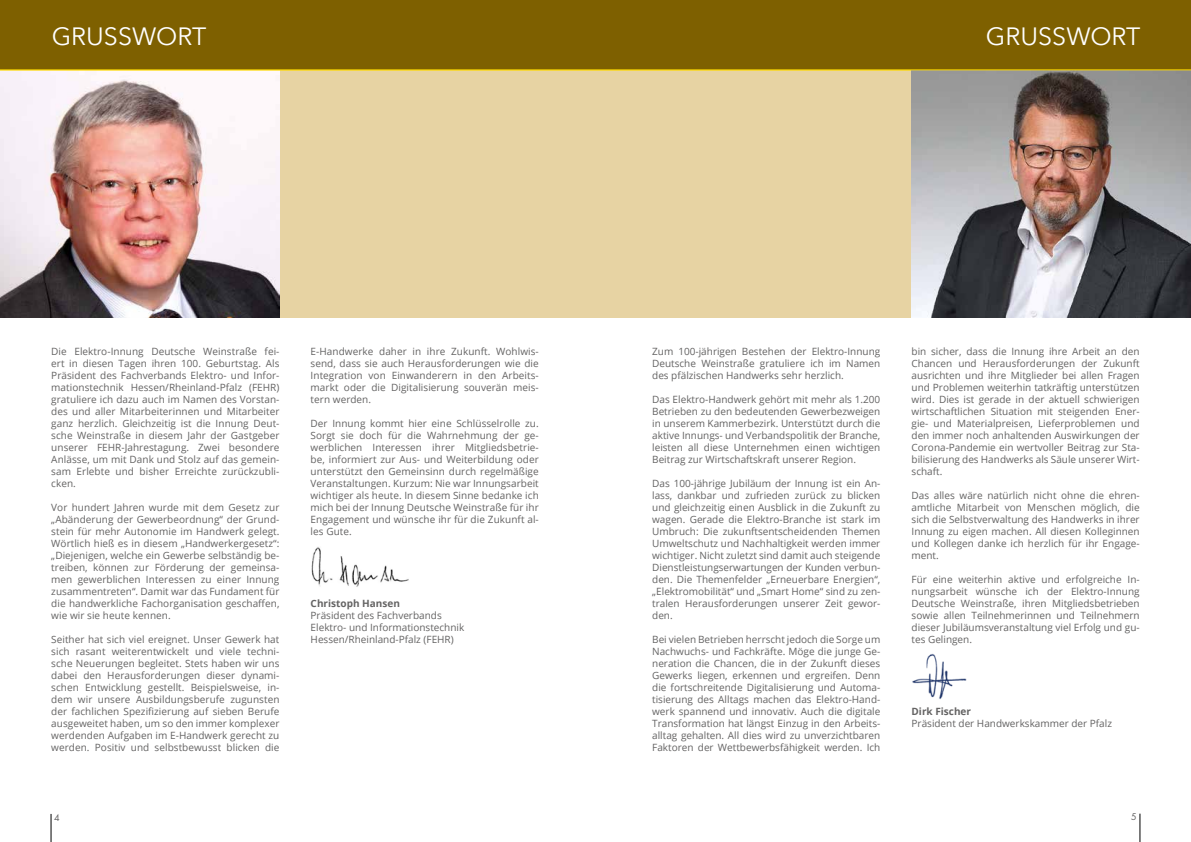
<style>
.page{position:relative;width:1191px;height:842px;background:#fff}
.page>*{position:absolute;margin:0;border:0;box-sizing:border-box;transform-origin:0 0}
.t1{font:25px "Avenir Next";color:#fff}
.t2{font:10px/12px "Open Sans";color:#646363;text-align:justify}
.t3{font:700 10px "Open Sans";color:#646363}
.t4{font:9px "Futura";color:#646363}
</style>
<div class="page">
<svg style="left:51px;top:814px;width:1px;height:28px"></svg>
<svg style="left:1139px;top:814px;width:1px;height:28px"></svg>
<div style="left:0;top:0;width:1191px;height:317px;background:#e7d3a3"></div>
<img style="left:0;top:70px;width:279px;height:247px">
<img style="left:911px;top:70px;width:280px;height:247px">
<div style="left:0;top:0;width:1191px;height:70px;background:#7e6000"></div>
<img style="left:311px;top:547px;width:98px;height:40px">
<img style="left:912px;top:654px;width:55px;height:45px">
<h1 class="t1" style="left:52px;top:15px;width:156px">GRUSSWORT</h1>
<h1 class="t1" style="left:986px;top:15px;width:156px">GRUSSWORT</h1>
<p class="t2" style="left:51px;top:345px;width:230px">Die Elektro-Innung Deutsche Weinstraße fei&shy;ert in diesen Tagen ihren 100. Geburtstag. Als Präsident des Fachverbands Elektro- und Infor&shy;mationstechnik Hessen/Rheinland-Pfalz (FEHR) gratuliere ich dazu auch im Namen des Vorstan&shy;des und aller Mitarbeiterinnen und Mitarbeiter ganz herzlich. Gleichzeitig ist die Innung Deut&shy;sche Weinstraße in diesem Jahr der Gastgeber unserer FEHR-Jahrestagung. Zwei besondere Anlässe, um mit Dank und Stolz auf das gemein&shy;sam Erlebte und bisher Erreichte zurückzubli&shy;cken.</p>
<p class="t2" style="left:51px;top:501px;width:230px">Vor hundert Jahren wurde mit dem Gesetz zur „Abänderung der Gewerbeordnung“ der Grund&shy;stein für mehr Autonomie im Handwerk gelegt.<br>Wörtlich hieß es in diesem „Handwerkergesetz“: „Diejenigen, welche ein Gewerbe selbständig be&shy;treiben, können zur Förderung der gemeinsa&shy;men gewerblichen Interessen zu einer Innung zusammentreten“. Damit war das Fundament für die handwerkliche Fachorganisation geschaffen, wie wir sie heute kennen.</p>
<p class="t2" style="left:51px;top:633px;width:230px">Seither hat sich viel ereignet. Unser Gewerk hat sich rasant weiterentwickelt und viele techni&shy;sche Neuerungen begleitet. Stets haben wir uns dabei den Herausforderungen dieser dynami&shy;schen Entwicklung gestellt. Beispielsweise, in&shy;dem wir unsere Ausbildungsberufe zugunsten der fachlichen Spezifizierung auf sieben Berufe ausgeweitet haben, um so den immer komplexer werdenden Aufgaben im E-Handwerk gerecht zu werden. Positiv und selbstbewusst blicken die</p>
<p class="t2" style="left:311px;top:345px;width:230px">E-Handwerke daher in ihre Zukunft. Wohlwis&shy;send, dass sie auch Herausforderungen wie die Integration von Einwanderern in den Arbeits&shy;markt oder die Digitalisierung souverän meis&shy;tern werden.</p>
<p class="t2" style="left:311px;top:417px;width:230px">Der Innung kommt hier eine Schlüsselrolle zu.<br>Sorgt sie doch für die Wahrnehmung der ge&shy;werblichen Interessen ihrer Mitgliedsbetrie&shy;be, informiert zur Aus- und Weiterbildung oder unterstützt den Gemeinsinn durch regelmäßige Veranstaltungen. Kurzum: Nie war Innungsarbeit wichtiger als heute. In diesem Sinne bedanke ich mich bei der Innung Deutsche Weinstraße für ihr Engagement und wünsche ihr für die Zukunft al&shy;les Gute.</p>
<p class="t3" style="left:311px;top:596px;width:91px">Christoph Hansen</p>
<p class="t2" style="left:311px;top:609px;width:155px;text-align:left">Präsident des Fachverbands<br>Elektro- und Informationstechnik<br>Hessen/Rheinland-Pfalz (FEHR)</p>
<p class="t2" style="left:652px;top:345px;width:230px">Zum 100-jährigen Bestehen der Elektro-Innung Deutsche Weinstraße gratuliere ich im Namen des pfälzischen Handwerks sehr herzlich.</p>
<p class="t2" style="left:652px;top:393px;width:230px">Das Elektro-Handwerk gehört mit mehr als 1.200<br>Betrieben zu den bedeutenden Gewerbezweigen in unserem Kammerbezirk. Unterstützt durch die aktive Innungs- und Verbandspolitik der Branche, leisten all diese Unternehmen einen wichtigen Beitrag zur Wirtschaftskraft unserer Region.</p>
<p class="t2" style="left:652px;top:477px;width:230px">Das 100-jährige Jubiläum der Innung ist ein An&shy;lass, dankbar und zufrieden zurück zu blicken und gleichzeitig einen Ausblick in die Zukunft zu wagen. Gerade die Elektro-Branche ist stark im Umbruch: Die zukunftsentscheidenden Themen Umweltschutz und Nachhaltigkeit werden immer wichtiger. Nicht zuletzt sind damit auch steigende Dienstleistungserwartungen der Kunden verbun&shy;den. Die Themenfelder „Erneuerbare Energien“, „Elektromobilität“ und „Smart Home“ sind zu zen&shy;tralen Herausforderungen unserer Zeit gewor&shy;den.</p>
<p class="t2" style="left:652px;top:633px;width:230px">Bei vielen Betrieben herrscht jedoch die Sorge um Nachwuchs- und Fachkräfte. Möge die junge Ge&shy;neration die Chancen, die in der Zukunft dieses Gewerks liegen, erkennen und ergreifen. Denn die fortschreitende Digitalisierung und Automa&shy;tisierung des Alltags machen das Elektro-Hand&shy;werk spannend und innovativ. Auch die digitale Transformation hat längst Einzug in den Arbeits&shy;alltag gehalten. All dies wird zu unverzichtbaren Faktoren der Wettbewerbsfähigkeit werden. Ich</p>
<p class="t2" style="left:911px;top:345px;width:230px">bin sicher, dass die Innung ihre Arbeit an den Chancen und Herausforderungen der Zukunft ausrichten und ihre Mitglieder bei allen Fragen und Problemen weiterhin tatkräftig unterstützen wird. Dies ist gerade in der aktuell schwierigen wirtschaftlichen Situation mit steigenden Ener&shy;gie- und Materialpreisen, Lieferproblemen und den immer noch anhaltenden Auswirkungen der Corona-Pandemie ein wertvoller Beitrag zur Sta&shy;bilisierung des Handwerks als Säule unserer Wirt&shy;schaft.</p>
<p class="t2" style="left:911px;top:489px;width:230px">Das alles wäre natürlich nicht ohne die ehren&shy;amtliche Mitarbeit von Menschen möglich, die sich die Selbstverwaltung des Handwerks in ihrer Innung zu eigen machen. All diesen Kolleginnen und Kollegen danke ich herzlich für ihr Engage&shy;ment.</p>
<p class="t2" style="left:911px;top:573px;width:230px">Für eine weiterhin aktive und erfolgreiche In&shy;nungsarbeit wünsche ich der Elektro-Innung Deutsche Weinstraße, ihren Mitgliedsbetrieben sowie allen Teilnehmerinnen und Teilnehmern dieser Jubiläumsveranstaltung viel Erfolg und gu&shy;tes Gelingen.</p>
<p class="t3" style="left:911px;top:704px;width:61px">Dirk Fischer</p>
<p class="t2" style="left:911px;top:717px;width:202px">Präsident der Handwerkskammer der Pfalz</p>
<p class="t4" style="left:54px;top:812px;width:7px">4</p>
<p class="t4" style="left:1131px;top:811px;width:7px">5</p>
</div>
